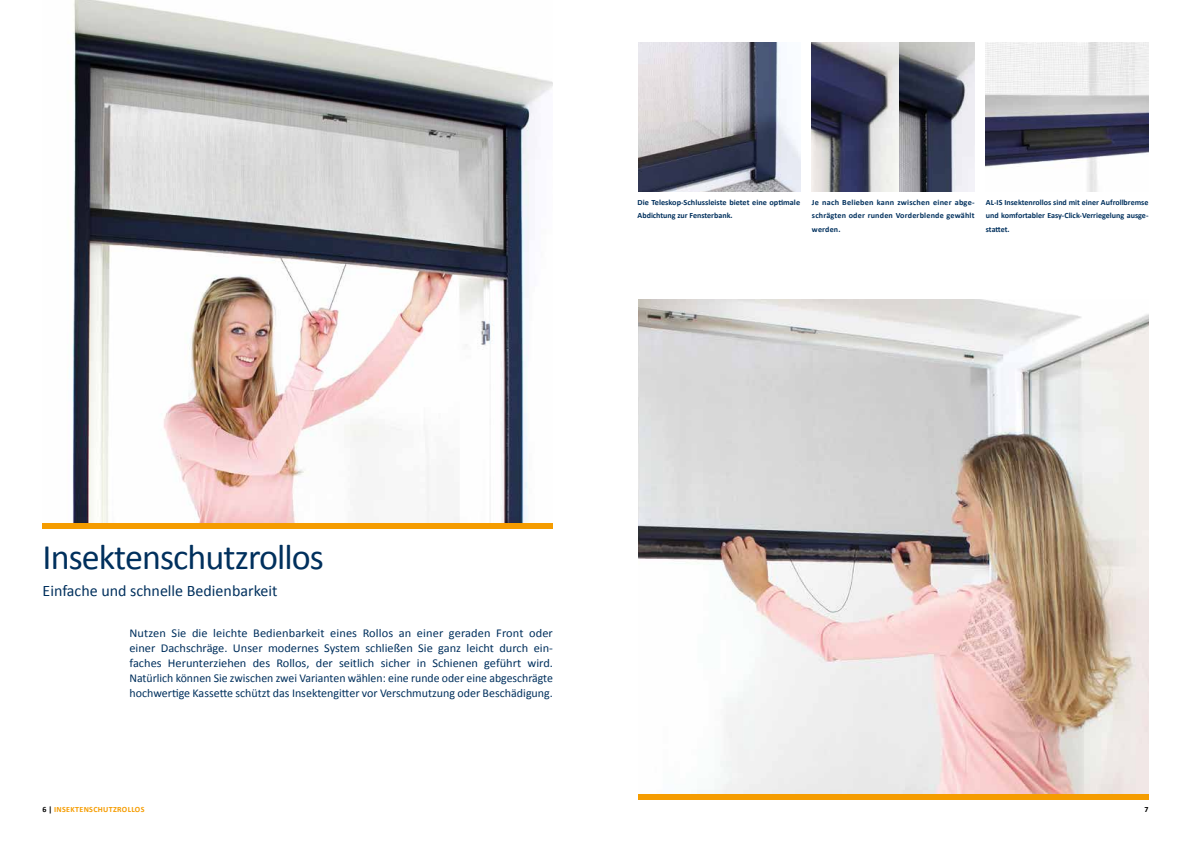
<style>
.page{position:relative;width:1191px;height:842px;background:#fff}
.page>*{position:absolute;margin:0;border:0;box-sizing:border-box;transform-origin:0 0}
.t1{font:36px "Calibri";letter-spacing:-.025em;color:#00305d}
.t2{font:16px "Calibri";color:#00305d}
.t3{font:12px/15px "Calibri";color:#00305d;text-align:justify}
.t4{font:700 8px/13.5px "Calibri";color:#00305d;text-align:justify}
.t5{font:700 8px "Calibri";letter-spacing:.04em;color:#f59c00}
.t6{font:700 8px "Calibri";color:#000}
.s1{color:#000}
</style>
<div class="page">
<img style="left:72px;top:0;width:481px;height:523px">
<div style="left:43px;top:523px;width:510px;height:6px;background:#f59c00"></div>
<img style="left:638px;top:43px;width:163px;height:148px">
<img style="left:899px;top:43px;width:75px;height:148px">
<img style="left:986px;top:43px;width:162px;height:148px">
<img style="left:638px;top:299px;width:510px;height:495px">
<div style="left:638px;top:794px;width:510px;height:5px;background:#f59c00"></div>
<img style="left:812px;top:43px;width:87px;height:148px">
<p class="t4" style="left:637px;top:195px;width:164px">Die Teleskop-Schlussleiste bietet eine optimale<br>Abdichtung zur Fensterbank.</p>
<p class="t4" style="left:812px;top:195px;width:164px">Je nach Belieben kann zwischen einer abge&shy;schrägten oder runden Vorderblende gewählt werden.</p>
<p class="t4" style="left:986px;top:195px;width:164px">AL-IS Insektenrollos sind mit einer Aufrollbremse und komfortabler Easy-Click-Verriegelung ausge&shy;stattet.</p>
<h1 class="t1" style="left:43px;top:532px;width:283px">Insektenschutzrollos</h1>
<h2 class="t2" style="left:43px;top:580px;width:236px">Einfache und schnelle Bedienbarkeit</h2>
<p class="t3" style="left:129px;top:625px;width:425px">Nutzen Sie die leichte Bedienbarkeit eines Rollos an einer geraden Front oder einer Dachschräge. Unser modernes System schließen Sie ganz leicht durch ein&shy;faches Herunterziehen des Rollos, der seitlich sicher in Schienen geführt wird.<br>Natürlich können Sie zwischen zwei Varianten wählen: eine runde oder eine abgeschrägte hochwertige Kassette schützt das Insektengitter vor Verschmutzung oder Beschädigung.</p>
<p class="t5" style="left:43px;top:804px;width:103px"><span class="s1">6 |</span> INSEKTENSCHUTZROLLOS</p>
<p class="t6" style="left:1144px;top:804px;width:6px">7</p>
</div>
